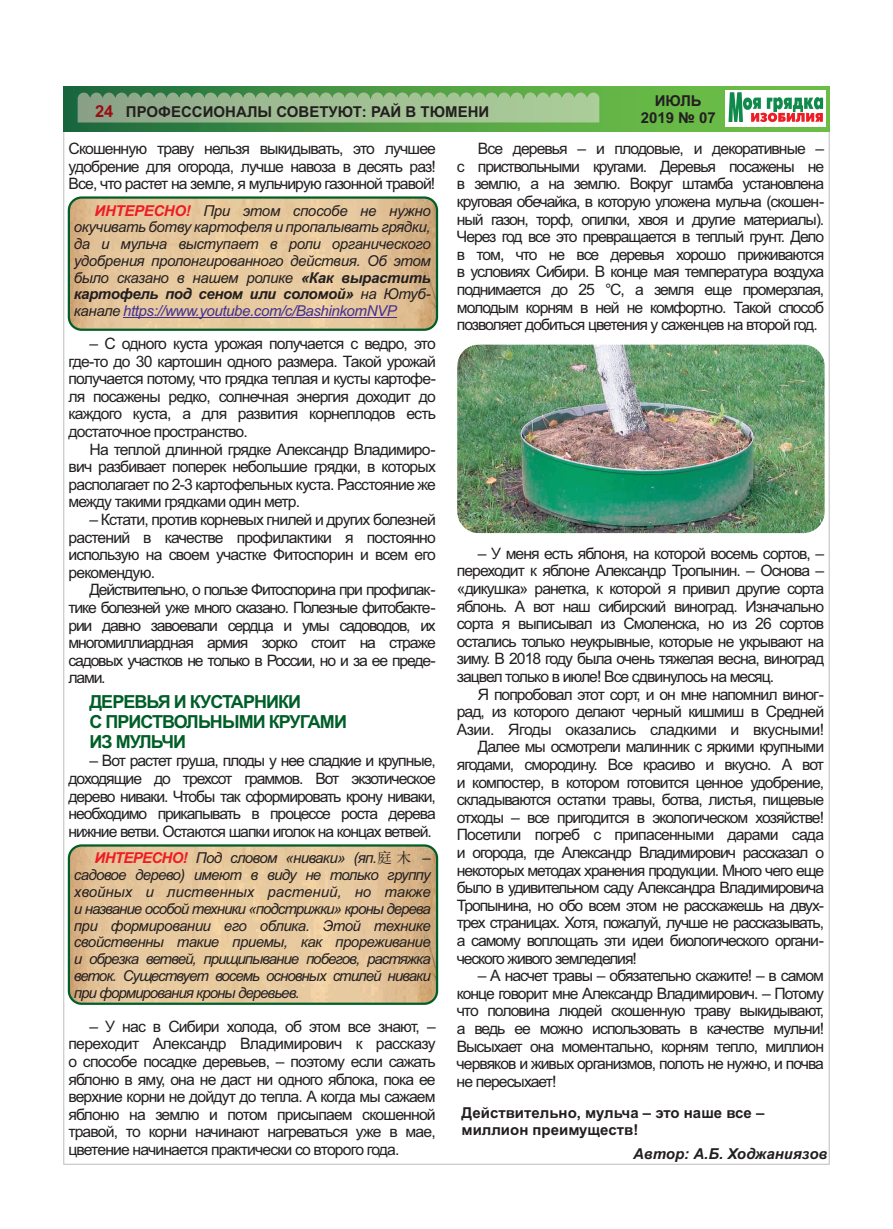
<style>
.page{position:relative;width:893px;height:1229px;background:#fff}
.page>*{position:absolute;margin:0;border:0;box-sizing:border-box;transform-origin:0 0}
.t1{font:700 18px/20.1px "Arial";letter-spacing:-.055em;color:#005e28}
.t2{font:15.75px/17.5px "Arial";letter-spacing:-.06em;color:#231f20;text-align:justify}
.t3{font:15.75px "Arial";letter-spacing:-.03em;color:#231f20}
.t4{font:italic 15px/16.8px "Arial";letter-spacing:-.05em;color:#231f20;text-align:justify}
.t5{font:700 15px/16.8px "Arial";color:#231f20;text-align:center}
.t6{font:italic 700 15px "Arial";color:#231f20}
.s1{font-size:16.5px;color:#9b0d12}
.s2{font-weight:700;color:#ee1d23}
.s3{font-weight:700}
.s4{color:#432f92}
.s5{font-family:"Sim Sun";font-style:normal}
</style>
<div class="page">
<div style="left:64px;top:86px;width:765px;height:45px;background:linear-gradient(to right,#236f40,#79cb49)"></div>
<img style="left:78px;top:92px;width:521px;height:31px">
<div style="left:725px;top:90px;width:100px;height:37px;background:#fff"></div>
<svg style="left:728px;top:92px;width:95px;height:30px"></svg>
<img style="left:69px;top:199px;width:366px;height:129px">
<div style="left:68px;top:196px;width:370px;height:135px;border:2px solid #005e28;border-radius:13px"></div>
<hr style="left:123px;top:317px;width:273px;height:1px;background:#432f92">
<img style="left:69px;top:847px;width:368px;height:155px">
<div style="left:68px;top:844px;width:370px;height:161px;border:2px solid #005e28;border-radius:13px"></div>
<img style="left:457px;top:345px;width:368px;height:188px;border-radius:21px">
<p class="t5" style="left:95px;top:105px;width:396px"><span class="s1">24</span> ПРОФЕССИОНАЛЫ СОВЕТУЮТ: РАЙ В ТЮМЕНИ</p>
<p class="t5" style="left:641px;top:94px;width:77px">ИЮЛЬ<br>2019 № 07</p>
<p class="t2" style="left:69px;top:141px;width:369px">Скошенную траву нельзя выкидывать, это лучшее удобрение для огорода, лучше навоза в десять раз!<br>Все, что растет на земле, я мульчирую газонной травой!</p>
<p class="t2" style="left:457px;top:141px;width:369px;text-indent:21px">Все деревья – и плодовые, и декоративные – с приствольными кругами. Деревья посажены не в землю, а на землю. Вокруг штамба установлена круговая обечайка, в которую уложена мульча (скошен&shy;ный газон, торф, опилки, хвоя и другие материалы).<br>Через год все это превращается в теплый грунт. Дело в том, что не все деревья хорошо приживаются в условиях Сибири. В конце мая температура воздуха поднимается до 25 °C, а земля еще промерзлая, молодым корням в ней не комфортно. Такой способ позволяет добиться цветения у саженцев на второй год.</p>
<p class="t4" style="left:74px;top:203px;width:358px;text-indent:21px"><span class="s2">ИНТЕРЕСНО!</span> При этом способе не нужно окучивать ботву картофеля и пропалывать грядки, да и мульча выступает в роли органического удобрения пролонгированного действия. Об этом было сказано в нашем ролике <span class="s3">«Как вырастить картофель под сеном или соломой»</span> на Ютуб&shy;канале <span class="s4">https://www.youtube.com/c/BashinkomNVP</span></p>
<p class="t2" style="left:69px;top:336px;width:369px;text-indent:21px">– С одного куста урожая получается с ведро, это где-то до 30 картошин одного размера. Такой урожай получается потому, что грядка теплая и кусты картофе&shy;ля посажены редко, солнечная энергия доходит до каждого куста, а для развития корнеплодов есть достаточное пространство.</p>
<p class="t2" style="left:68px;top:442px;width:369px;text-indent:21px">На теплой длинной грядке Александр Владимиро&shy;вич разбивает поперек небольшие грядки, в которых располагает по 2-3 картофельных куста. Расстояние же между такими грядками один метр.</p>
<p class="t2" style="left:68px;top:512px;width:369px;text-indent:21px">– Кстати, против корневых гнилей и других болезней растений в качестве профилактики я постоянно использую на своем участке Фитоспорин и всем его рекомендую.</p>
<p class="t2" style="left:68px;top:582px;width:369px;text-indent:21px">Действительно, о пользе Фитоспорина при профилак&shy;тике болезней уже много сказано. Полезные фитобакте&shy;рии давно завоевали сердца и умы садоводов, их многомиллиардная армия зорко стоит на страже садовых участков не только в России, но и за ее преде&shy;лами.</p>
<p class="t1" style="left:89px;top:693px;width:259px">ДЕРЕВЬЯ И КУСТАРНИКИ<br>С ПРИСТВОЛЬНЫМИ КРУГАМИ<br>ИЗ МУЛЬЧИ</p>
<p class="t2" style="left:68px;top:753px;width:369px;text-indent:21px">– Вот растет груша, плоды у нее сладкие и крупные, доходящие до трехсот граммов. Вот экзотическое дерево ниваки. Чтобы так сформировать крону ниваки, необходимо прикапывать в процессе роста дерева нижние ветви. Остаются шапки иголок на концах ветвей.</p>
<p class="t4" style="left:74px;top:851px;width:358px;text-indent:21px"><span class="s2">ИНТЕРЕСНО!</span> Под словом «ниваки» (яп.<span class="s5">庭木</span> – садовое дерево) имеют в виду не только группу хвойных и лиственных растений, но также и название особой техники «подстрижки» кроны дерева при формировании его облика. Этой технике свойственны такие приемы, как прореживание и обрезка ветвей, прищипывание побегов, растяжка веток. Существует восемь основных стилей ниваки при формирования кроны деревьев.</p>
<p class="t2" style="left:68px;top:1019px;width:369px;text-indent:21px">– У нас в Сибири холода, об этом все знают, – переходит Александр Владимирович к рассказу о способе посадке деревьев, – поэтому если сажать яблоню в яму, она не даст ни одного яблока, пока ее верхние корни не дойдут до тепла. А когда мы сажаем яблоню на землю и потом присыпаем скошенной травой, то корни начинают нагреваться уже в мае, цветение начинается практически со второго года.</p>
<p class="t2" style="left:457px;top:546px;width:369px;text-indent:21px">– У меня есть яблоня, на которой восемь сортов, – переходит к яблоне Александр Тропынин. – Основа – «дикушка» ранетка, к которой я привил другие сорта яблонь. А вот наш сибирский виноград. Изначально сорта я выписывал из Смоленска, но из 26 сортов остались только неукрывные, которые не укрывают на зиму. В 2018 году была очень тяжелая весна, виноград зацвел только в июле! Все сдвинулось на месяц.</p>
<p class="t2" style="left:478px;top:687px;width:348px">Я попробовал этот сорт, и он мне напомнил виног-</p>
<p class="t2" style="left:457px;top:704px;width:369px">рад, из которого делают черный кишмиш в Средней</p>
<p class="t3" style="left:457px;top:723px;width:369px">Азии. Ягоды оказались сладкими и вкусными!</p>
<p class="t2" style="left:478px;top:740px;width:348px">Далее мы осмотрели малинник с яркими крупными</p>
<p class="t2" style="left:457px;top:757px;width:369px">ягодами, смородину. Все красиво и вкусно. А вот</p>
<p class="t2" style="left:457px;top:775px;width:369px">и компостер, в котором готовится ценное удобрение,</p>
<p class="t2" style="left:457px;top:792px;width:369px">складываются остатки травы, ботва, листья, пищевые</p>
<p class="t2" style="left:457px;top:810px;width:369px">отходы – все пригодится в экологическом хозяйстве!</p>
<p class="t2" style="left:457px;top:827px;width:369px">Посетили погреб с припасенными дарами сада</p>
<p class="t2" style="left:457px;top:845px;width:369px">и огорода, где Александр Владимирович рассказал о</p>
<p class="t2" style="left:457px;top:863px;width:369px">некоторых методах хранения продукции. Много чего еще</p>
<p class="t2" style="left:457px;top:880px;width:369px">было в удивительном саду Александра Владимировича</p>
<p class="t2" style="left:457px;top:898px;width:369px">Тропынина, но обо всем этом не расскажешь на двух-</p>
<p class="t2" style="left:457px;top:915px;width:369px">трех страницах. Хотя, пожалуй, лучше не рассказывать,</p>
<p class="t2" style="left:457px;top:933px;width:369px">а самому воплощать эти идеи биологического органи-</p>
<p class="t2" style="left:457px;top:951px;width:182px">ческого живого земледелия!</p>
<p class="t2" style="left:457px;top:968px;width:369px;text-indent:21px">– А насчет травы – обязательно скажите! – в самом конце говорит мне Александр Владимирович. – Потому что половина людей скошенную траву выкидывают, а ведь ее можно использовать в качестве мульчи!<br>Высыхает она моментально, корням тепло, миллион червяков и живых организмов, полоть не нужно, и почва не пересыхает!</p>
<p class="t5" style="left:462px;top:1105px;width:304px;text-align:left">Действительно, мульча – это наше все – миллион преимуществ!</p>
<p class="t6" style="left:633px;top:1148px;width:196px">Автор: А.Б. Ходжаниязов</p>
</div>
